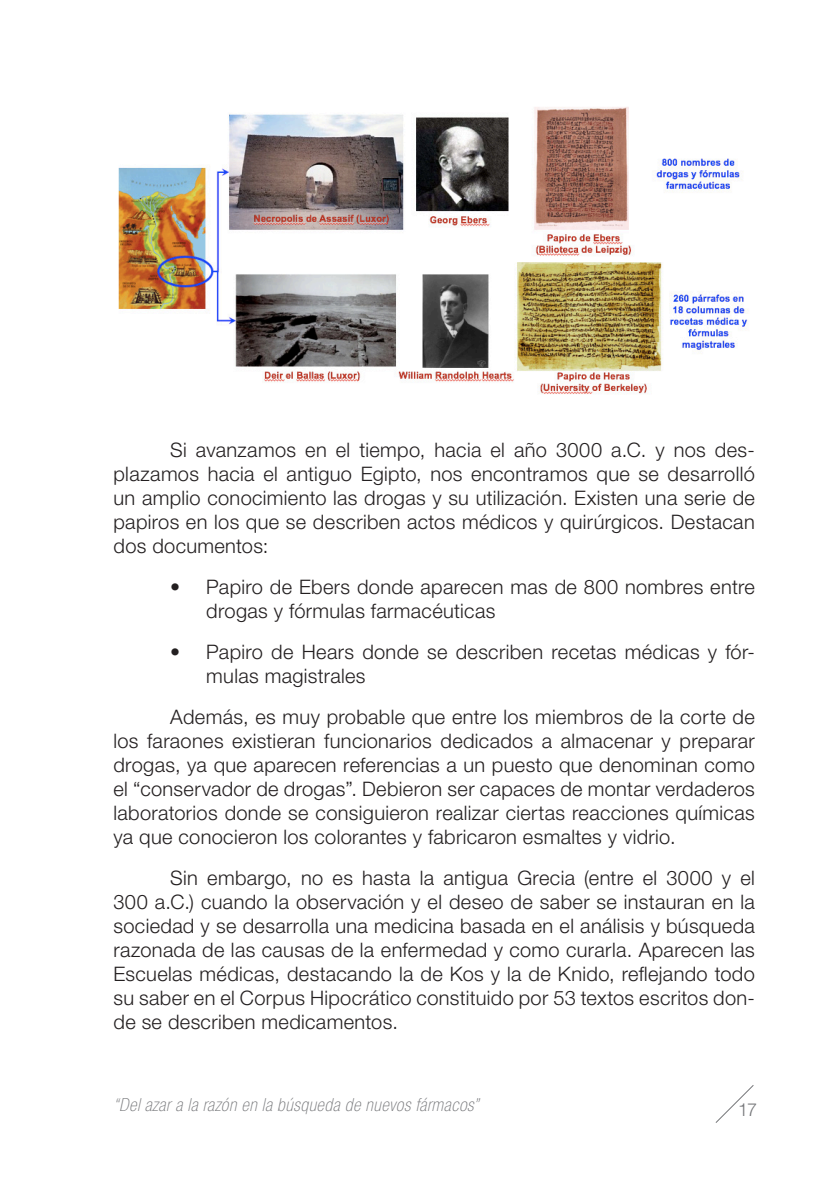
<style>
.page{position:relative;width:840px;height:1191px;background:#fff}
.page>*{position:absolute;margin:0;border:0;box-sizing:border-box;transform-origin:0 0}
.Cuerpo_de_texto{font:300 20px/24px "Helvetica Neue LT Std";letter-spacing:.015em;color:#231f20;text-align:justify}
.t1{font:italic 100 condensed 18px "Helvetica Neue LT Std";letter-spacing:.03em;color:#757679}
.t2{font:300 18px "Helvetica Neue LT Std";color:#757679}
</style>
<div class="page">
<svg style="left:715px;top:1085px;width:39px;height:38px"></svg>
<img style="left:118px;top:107px;width:630px;height:287px">
<p class="Cuerpo_de_texto" style="left:113px;top:437px;width:642px;text-indent:57px">Si avanzamos en el tiempo, hacia el año 3000 a.C. y nos des&shy;plazamos hacia el antiguo Egipto, nos encontramos que se desarrolló un amplio conocimiento las drogas y su utilización. Existen una serie de papiros en los que se describen actos médicos y quirúrgicos. Destacan dos documentos:</p>
<p class="Cuerpo_de_texto" style="left:206px;top:574px;width:549px;text-indent:-36px">• Papiro de Ebers donde aparecen mas de 800 nombres entre drogas y fórmulas farmacéuticas</p>
<p class="Cuerpo_de_texto" style="left:206px;top:639px;width:549px;text-indent:-36px">• Papiro de Hears donde se describen recetas médicas y fór&shy;mulas magistrales</p>
<p class="Cuerpo_de_texto" style="left:113px;top:704px;width:642px;text-indent:57px">Además, es muy probable que entre los miembros de la corte de los faraones existieran funcionarios dedicados a almacenar y preparar drogas, ya que aparecen referencias a un puesto que denominan como el “conservador de drogas”. Debieron ser capaces de montar verdaderos laboratorios donde se consiguieron realizar ciertas reacciones químicas ya que conocieron los colorantes y fabricaron esmaltes y vidrio.</p>
<p class="Cuerpo_de_texto" style="left:113px;top:865px;width:642px;text-indent:57px">Sin embargo, no es hasta la antigua Grecia (entre el 3000 y el 300 a.C.) cuando la observación y el deseo de saber se instauran en la sociedad y se desarrolla una medicina basada en el análisis y búsqueda razonada de las causas de la enfermedad y como curarla. Aparecen las Escuelas médicas, destacando la de Kos y la de Knido, reflejando todo su saber en el Corpus Hipocrático constituido por 53 textos escritos don&shy;de se describen medicamentos.</p>
<p class="t1" style="left:113px;top:1094px;width:366px">“Del azar a la razón en la búsqueda de nuevos fármacos”</p>
<p class="t2" style="left:737px;top:1099px;width:20px">17</p>
</div>
